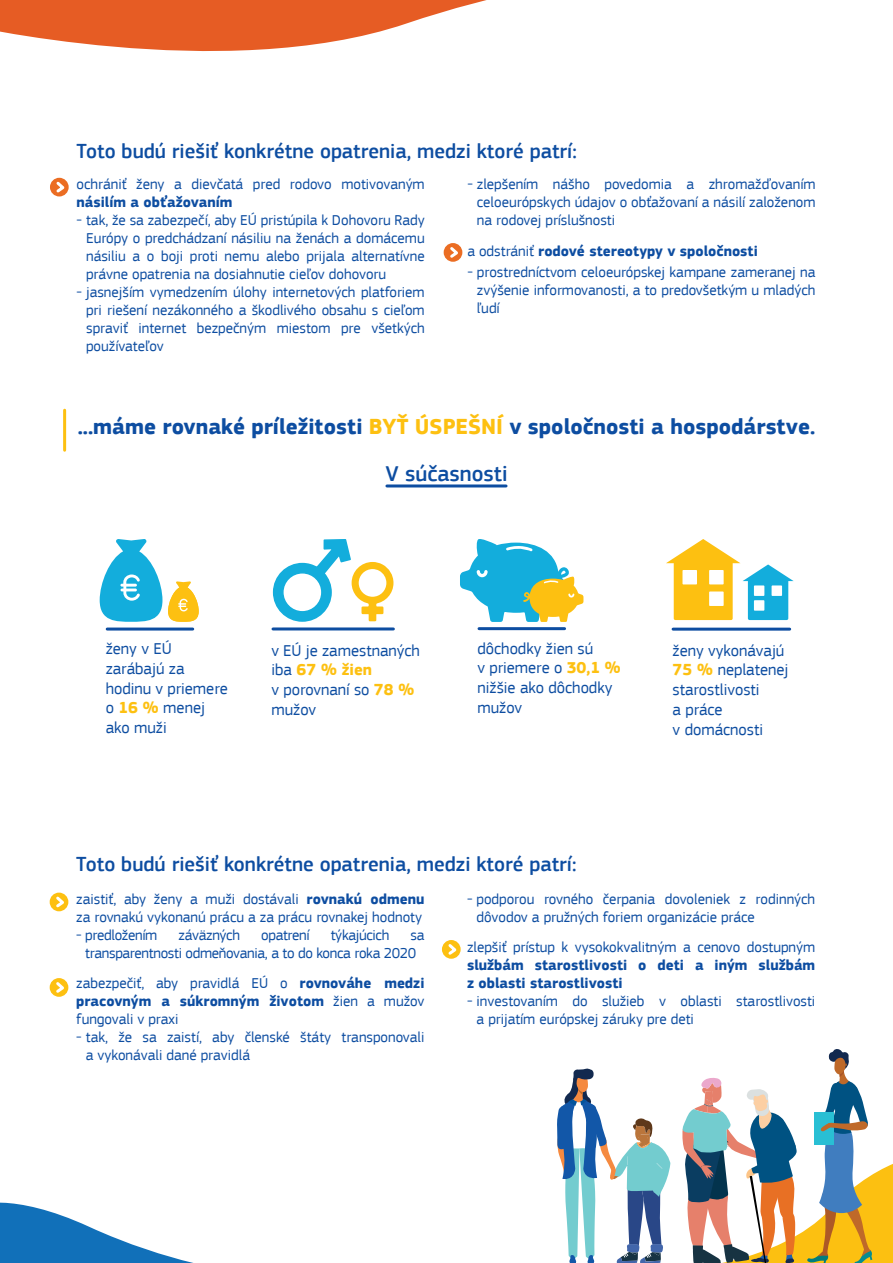
<style>
.page{position:relative;width:893px;height:1263px;background:#fff}
.page>*{position:absolute;margin:0;border:0;box-sizing:border-box;transform-origin:0 0}
.Title__1{font:700 22.5px "EC Square Sans Pro";color:#0d4da1}
.Title__1-2{font:500 22.5px "EC Square Sans Pro";color:#0d4da1}
.Title__1-3{font:500 21px "EC Square Sans Pro";color:#0d4da1}
.t1{font:16.5px/19.8px "EC Square Sans Pro";color:#0d4da1}
.t2{font:15px/18px "EC Square Sans Pro";color:#0d4da1}
.t3{font:700 15px/18px "EC Square Sans Pro";color:#0d4da1;text-align:justify}
.t4{font:15px/18px "EC Square Sans Pro";letter-spacing:-.02em;color:#0d4da1}
.s1{font-weight:700}
.s2{font-weight:400}
.s3{color:#fdc011}
.s4{font-weight:700;color:#fdc011}
</style>
<div class="page">
<div style="left:50px;top:893px;width:18px;height:18px;background:#fdc011;border-radius:50%"></div>
<svg style="left:53px;top:894px;width:14px;height:16px"></svg>
<svg style="left:50px;top:978px;width:18px;height:19px"></svg>
<svg style="left:53px;top:979px;width:14px;height:16px"></svg>
<svg style="left:442px;top:940px;width:19px;height:19px"></svg>
<svg style="left:446px;top:941px;width:14px;height:16px"></svg>
<div style="left:50px;top:178px;width:19px;height:18px;background:#eb6d23;border-radius:50%"></div>
<svg style="left:54px;top:179px;width:14px;height:16px"></svg>
<svg style="left:444px;top:243px;width:18px;height:19px"></svg>
<svg style="left:447px;top:244px;width:14px;height:16px"></svg>
<hr style="left:63px;top:410px;width:3px;height:40px;background:#fdc011">
<hr style="left:387px;top:484px;width:119px;height:3px;background:#0d4da1">
<svg style="left:0;top:0;width:487px;height:52px;fill:#e65c24"></svg>
<svg style="left:0;top:1202px;width:193px;height:61px"></svg>
<hr style="left:107px;top:627px;width:86px;height:3px;background:#0d4da1">
<svg style="left:168px;top:581px;width:31px;height:41px"></svg>
<svg style="left:100px;top:539px;width:62px;height:83px"></svg>
<hr style="left:479px;top:627px;width:86px;height:3px;background:#0d4da1">
<svg style="left:460px;top:539px;width:123px;height:83px"></svg>
<hr style="left:273px;top:627px;width:120px;height:3px;background:#0d4da1">
<svg style="left:274px;top:539px;width:120px;height:83px"></svg>
<hr style="left:673px;top:628px;width:117px;height:3px;background:#0d4da1">
<svg style="left:666px;top:539px;width:128px;height:81px"></svg>
<div style="left:754px;top:585px;width:10px;height:11px;background:#fff"></div>
<div style="left:754px;top:600px;width:10px;height:11px;background:#fff"></div>
<div style="left:772px;top:585px;width:10px;height:11px;background:#fff"></div>
<svg style="left:557px;top:1049px;width:336px;height:214px"></svg>
<p class="Title__1-3" style="left:77px;top:139px;width:502px">Toto budú riešiť konkrétne opatrenia, medzi ktoré patrí:</p>
<p class="t2" style="left:77px;top:175px;width:350px">ochrániť ženy a dievčatá pred rodovo motivovaným <span class="s1">násilím a obťažovaním</span></p>
<p class="t2" style="left:86px;top:211px;width:340px;text-align:justify;text-indent:-10px">- tak, že sa zabezpečí, aby EÚ pristúpila k Dohovoru Rady Európy o predchádzaní násiliu na ženách a domácemu násiliu a o boji proti nemu alebo prijala alternatívne právne opatrenia na dosiahnutie cieľov dohovoru</p>
<p class="t2" style="left:86px;top:283px;width:340px;text-align:justify;text-indent:-10px">- jasnejším vymedzením úlohy internetových platforiem pri riešení nezákonného a škodlivého obsahu s cieľom spraviť internet bezpečným miestom pre všetkých používateľov</p>
<p class="t2" style="left:477px;top:175px;width:340px;text-align:justify;text-indent:-10px">- zlepšením nášho povedomia a zhromažďovaním celoeurópskych údajov o obťažovaní a násilí založenom na rodovej príslušnosti</p>
<p class="t3" style="left:467px;top:242px;width:292px"><span class="s2">a odstrániť</span> rodové stereotypy v spoločnosti</p>
<p class="t2" style="left:477px;top:264px;width:340px;text-align:justify;text-indent:-10px">- prostredníctvom celoeurópskej kampane zameranej na zvýšenie informovanosti, a to predovšetkým u mladých ľudí</p>
<p class="Title__1" style="left:78px;top:413px;width:739px">...máme rovnaké príležitosti <span class="s3">BYŤ ÚSPEŠNÍ</span> v spoločnosti a hospodárstve.</p>
<p class="Title__1-2" style="left:385px;top:460px;width:124px">V súčasnosti</p>
<p class="t1" style="left:106px;top:639px;width:124px">ženy v EÚ zarábajú za hodinu v priemere o <span class="s4">16 %</span> menej ako muži</p>
<p class="t1" style="left:477px;top:638px;width:145px">dôchodky žien sú<br>v priemere o <span class="s4">30,1 % </span>nižšie ako dôchodky mužov</p>
<p class="t1" style="left:271px;top:640px;width:150px">v EÚ je zamestnaných iba <span class="s4">67 % žien<br></span>v porovnaní so <span class="s4">78 % </span>mužov</p>
<p class="t1" style="left:673px;top:640px;width:117px">ženy vykonávajú<br><span class="s4">75 %</span> neplatenej starostlivosti<br>a práce<br>v domácnosti</p>
<p class="Title__1-3" style="left:76px;top:851px;width:502px">Toto budú riešiť konkrétne opatrenia, medzi ktoré patrí:</p>
<p class="t2" style="left:76px;top:890px;width:350px">zaistiť, aby ženy a muži dostávali <span class="s1">rovnakú odmenu </span>za rovnakú vykonanú prácu a za prácu rovnakej hodnoty</p>
<p class="t4" style="left:76px;top:926px;width:83px">- predložením</p>
<p class="t4" style="left:178px;top:926px;width:63px">záväzných</p>
<p class="t4" style="left:261px;top:926px;width:50px">opatrení</p>
<p class="t4" style="left:331px;top:926px;width:60px">týkajúcich</p>
<p class="t4" style="left:85px;top:926px;width:341px;text-indent:325px">sa transparentnosti odmeňovania, a to do konca roka 2020</p>
<p class="t2" style="left:76px;top:974px;width:350px;text-align:justify">zabezpečiť, aby pravidlá EÚ o <span class="s1">rovnováhe medzi pracovným a súkromným životom</span> žien a mužov fungovali v praxi</p>
<p class="t2" style="left:86px;top:1028px;width:340px;text-indent:-10px">- tak, že sa zaistí, aby členské štáty transponovali a vykonávali dané pravidlá</p>
<p class="t2" style="left:477px;top:890px;width:340px;text-indent:-10px">- podporou rovného čerpania dovoleniek z rodinných dôvodov a pružných foriem organizácie práce</p>
<p class="t3" style="left:467px;top:939px;width:350px"><span class="s2">zlepšiť prístup k vysokokvalitným a cenovo dostupným </span>službám starostlivosti o deti a iným službám z oblasti starostlivosti</p>
<p class="t2" style="left:477px;top:992px;width:340px;text-indent:-10px">- investovaním do služieb v oblasti starostlivosti a prijatím európskej záruky pre deti</p>
</div>
